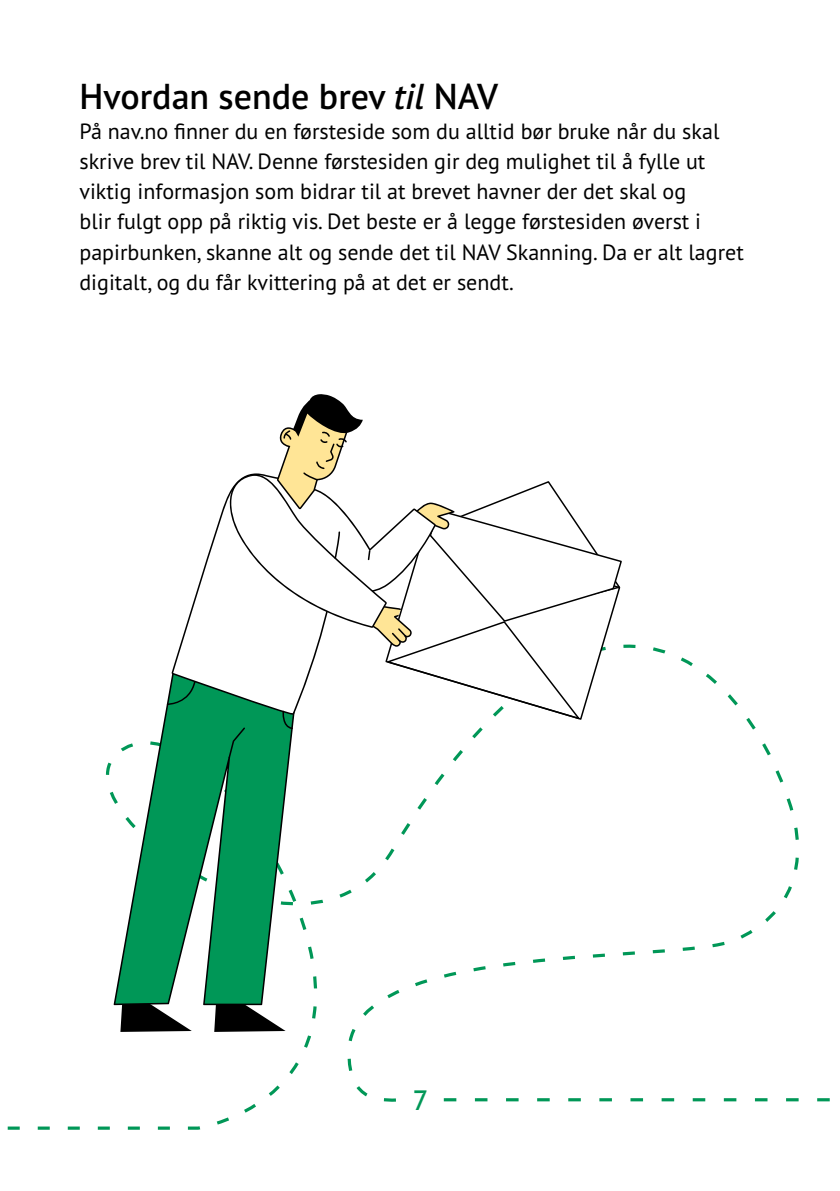
<style>
.page{position:relative;width:840px;height:1191px;background:#fff}
.page>*{position:absolute;margin:0;border:0;box-sizing:border-box;transform-origin:0 0}
.t1{font:600 36px "PT Sans Pro";color:#000}
.t2{font:600 28px "PT Sans Pro";color:#009757}
.t3{font:22px/30px "PT Sans Pro";color:#000}
.s1{font-style:italic}
</style>
<div class="page">
<svg style="left:817px;top:1098px;width:12px;height:3px"></svg>
<svg style="left:7px;top:644px;width:792px;height:486px"></svg>
<svg style="left:214px;top:1005px;width:71px;height:27px"></svg>
<svg style="left:120px;top:1005px;width:72px;height:27px"></svg>
<svg style="left:114px;top:672px;width:182px;height:333px;fill:#009757"></svg>
<svg style="left:167px;top:680px;width:4px;height:25px"></svg>
<svg style="left:171px;top:500px;width:55px;height:214px"></svg>
<svg style="left:226px;top:394px;width:396px;height:364px"></svg>
<h1 class="t1" style="left:79px;top:73px;width:420px">Hvordan sende brev <span class="s1">til</span> NAV</h1>
<p class="t3" style="left:79px;top:116px;width:665px">På nav.no finner du en førsteside som du alltid bør bruke når du skal skrive brev til NAV. Denne førstesiden gir deg mulighet til å fylle ut viktig informasjon som bidrar til at brevet havner der det skal og<br>blir fulgt opp på riktig vis. Det beste er å legge førstesiden øverst i papirbunken, skanne alt og sende det til NAV Skanning. Da er alt lagret digitalt, og du får kvittering på at det er sendt.</p>
<p class="t2" style="left:413px;top:1082px;width:17px">7</p>
</div>
